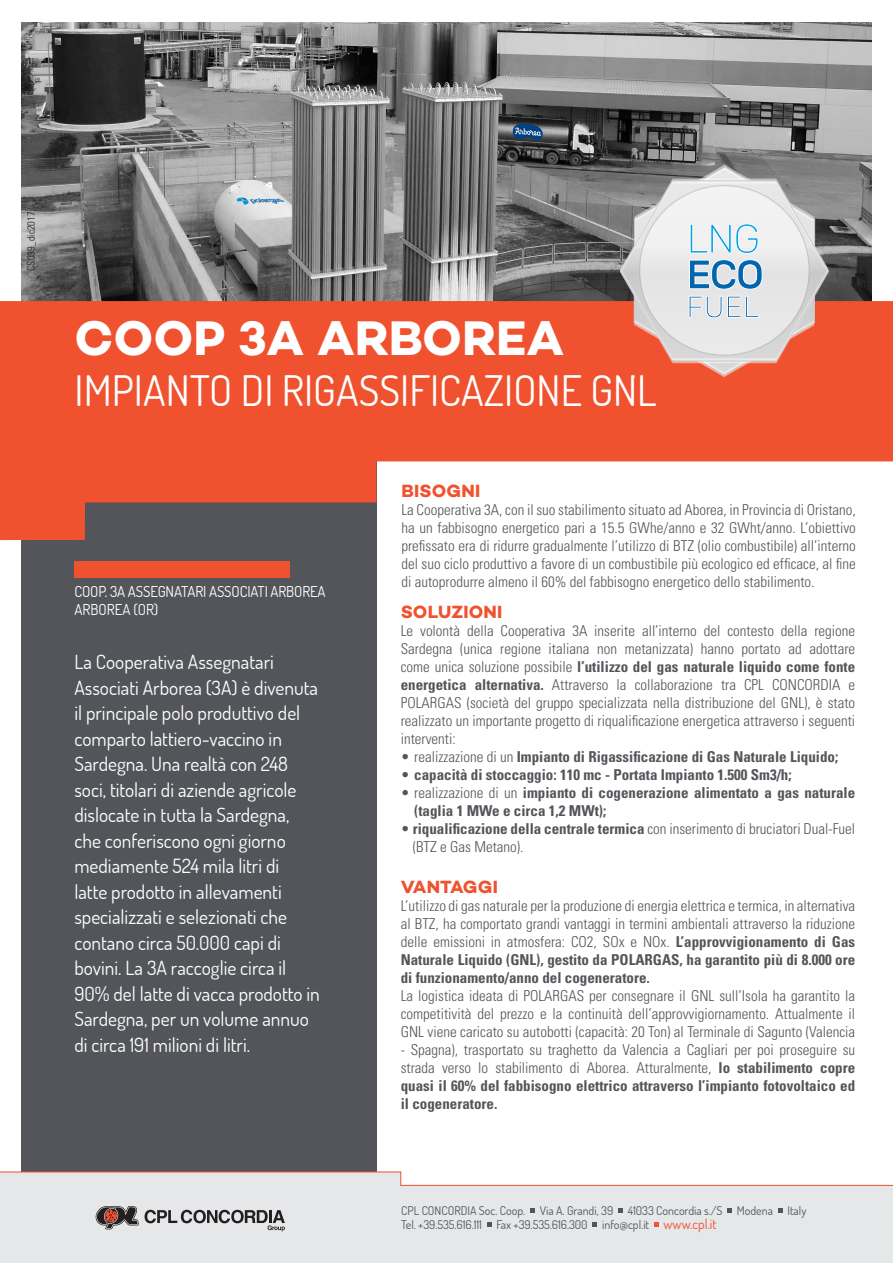
<style>
.page{position:relative;width:893px;height:1263px;background:#fff}
.page>*{position:absolute;margin:0;border:0;box-sizing:border-box;transform-origin:0 0}
.t1{font:49.5px "Campton Bold DEMO";color:#fff}
.t2{font:42px "Dosis";color:#fff}
.t3{font:19.5px/25.5px "Dosis";color:#fff}
.Normale{font:18px "Campton Bold DEMO";letter-spacing:.01em;color:#f0512e}
.Normale-2{font:300 condensed 15px/18px "Univers";color:#54555a;text-align:justify}
.Normale-3{font:700 condensed 15px/18px "Univers";color:#54555a}
.t4{font:15px "Dosis";letter-spacing:-.01em;color:#fff}
.t5{font:12px "Dosis";color:#54555a}
.t6{font:300 condensed 10.5px "Univers";color:#231f20}
.s1{font-weight:700}
.s2{font-weight:300}
.s3{font-size:13.5px;color:#f0512e}
</style>
<div class="page">
<img style="left:21px;top:22px;width:851px;height:279px">
<div style="left:21px;top:454px;width:356px;height:729px;background:#54555a"></div>
<svg style="left:0;top:301px;width:893px;height:239px;fill:#f0512e"></svg>
<div style="left:74px;top:561px;width:216px;height:17px;background:#f0512e"></div>
<svg style="left:0;top:1171px;width:893px;height:92px;background:#e8e7e8"></svg>
<svg style="left:52px;top:1200px;width:742px;height:31px;background:#d8d8da"></svg>
<svg style="left:620px;top:165px;width:209px;height:212px"></svg>
<p class="t6" style="left:25px;top:271px;width:61px;rotate:-90deg">CS039_dic2017</p>
<p class="t1" style="left:75px;top:309px;width:491px">COOP 3A ARBOREA</p>
<p class="t2" style="left:75px;top:363px;width:584px">IMPIANTO DI RIGASSIFICAZIONE GNL</p>
<p class="t4" style="left:74px;top:581px;width:253px">COOP. 3A ASSEGNATARI ASSOCIATI ARBOREA</p>
<p class="t4" style="left:74px;top:599px;width:86px">ARBOREA (OR)</p>
<p class="t3" style="left:74px;top:649px;width:247px">La Cooperativa Assegnatari<br>Associati Arborea (3A) è divenuta il principale polo produttivo del comparto lattiero-vaccino in<br>Sardegna. Una realtà con 248 soci, titolari di aziende agricole dislocate in tutta la Sardegna, che conferiscono ogni giorno mediamente 524 mila litri di<br>latte prodotto in allevamenti specializzati e selezionati che contano circa 50.000 capi di bovini. La 3A raccoglie circa il<br>90% del latte di vacca prodotto in<br>Sardegna, per un volume annuo di circa 191 milioni di litri.</p>
<p class="Normale" style="left:401px;top:480px;width:80px">BISOGNI</p>
<p class="Normale-2" style="left:401px;top:500px;width:456px">La Cooperativa 3A, con il suo stabilimento situato ad Aborea, in Provincia di Oristano, ha un fabbisogno energetico pari a 15.5 GWhe/anno e 32 GWht/anno. L’obiettivo prefissato era di ridurre gradualmente l’utilizzo di BTZ (olio combustibile) all’interno del suo ciclo produttivo a favore di un combustibile più ecologico ed efficace, al fine di autoprodurre almeno il 60% del fabbisogno energetico dello stabilimento.</p>
<p class="Normale" style="left:401px;top:602px;width:103px">SOLUZIONI</p>
<p class="Normale-2" style="left:401px;top:622px;width:456px">Le volontà della Cooperativa 3A inserite all’interno del contesto della regione Sardegna (unica regione italiana non metanizzata) hanno portato ad adottare come unica soluzione possibile <span class="s1">l’utilizzo del gas naturale liquido come fonte energetica alternativa.</span> Attraverso la collaborazione tra CPL CONCORDIA e POLARGAS (società del gruppo specializzata nella distribuzione del GNL), è stato realizzato un importante progetto di riqualificazione energetica attraverso i seguenti interventi:</p>
<p class="Normale-3" style="left:401px;top:748px;width:439px"><span class="s2">• realizzazione di un</span> Impianto di Rigassificazione di Gas Naturale Liquido;</p>
<p class="Normale-3" style="left:401px;top:766px;width:392px"><span class="s2">•</span> capacità di stoccaggio: 110 mc - Portata Impianto 1.500 Sm3/h;</p>
<p class="Normale-3" style="left:414px;top:784px;width:442px;text-indent:-14px"><span class="s2">• realizzazione di un</span> impianto di cogenerazione alimentato a gas naturale (taglia 1 MWe e circa 1,2 MWt);</p>
<p class="Normale-2" style="left:413px;top:820px;width:444px;text-indent:-12px">• <span class="s1">riqualificazione della centrale termica</span> con inserimento di bruciatori Dual-Fuel (BTZ e Gas Metano).</p>
<p class="Normale" style="left:401px;top:876px;width:99px">VANTAGGI</p>
<p class="Normale-2" style="left:401px;top:896px;width:456px">L’utilizzo di gas naturale per la produzione di energia elettrica e termica, in alternativa al BTZ, ha comportato grandi vantaggi in termini ambientali attraverso la riduzione delle emissioni in atmosfera: CO2, SOx e NOx. <span class="s1">L’approvvigionamento di Gas Naturale Liquido (GNL), gestito da POLARGAS, ha garantito più di 8.000 ore di funzionamento/anno del cogeneratore.</span></p>
<p class="Normale-2" style="left:401px;top:986px;width:456px">La logistica ideata di POLARGAS per consegnare il GNL sull’Isola ha garantito la competitività del prezzo e la continuità dell’approvvigiornamento. Attualmente il GNL viene caricato su autobotti (capacità: 20 Ton) al Terminale di Sagunto (Valencia</p>
<p class="Normale-2" style="left:401px;top:1040px;width:456px">- Spagna), trasportato su traghetto da Valencia a Cagliari per poi proseguire su strada verso lo stabilimento di Aborea. Atturalmente, <span class="s1">lo stabilimento copre quasi il 60% del fabbisogno elettrico attraverso l’impianto fotovoltaico ed il cogeneratore.</span></p>
<p class="t5" style="left:401px;top:1202px;width:407px">CPL CONCORDIA Soc. Coop. Via A. Grandi, 39 41033 Concordia s./S Modena Italy</p>
<p class="t5" style="left:401px;top:1216px;width:317px">Tel. +39.535.616.111 Fax +39.535.616.300 info@cpl.it <span class="s3">www.cpl.it</span></p>
</div>
